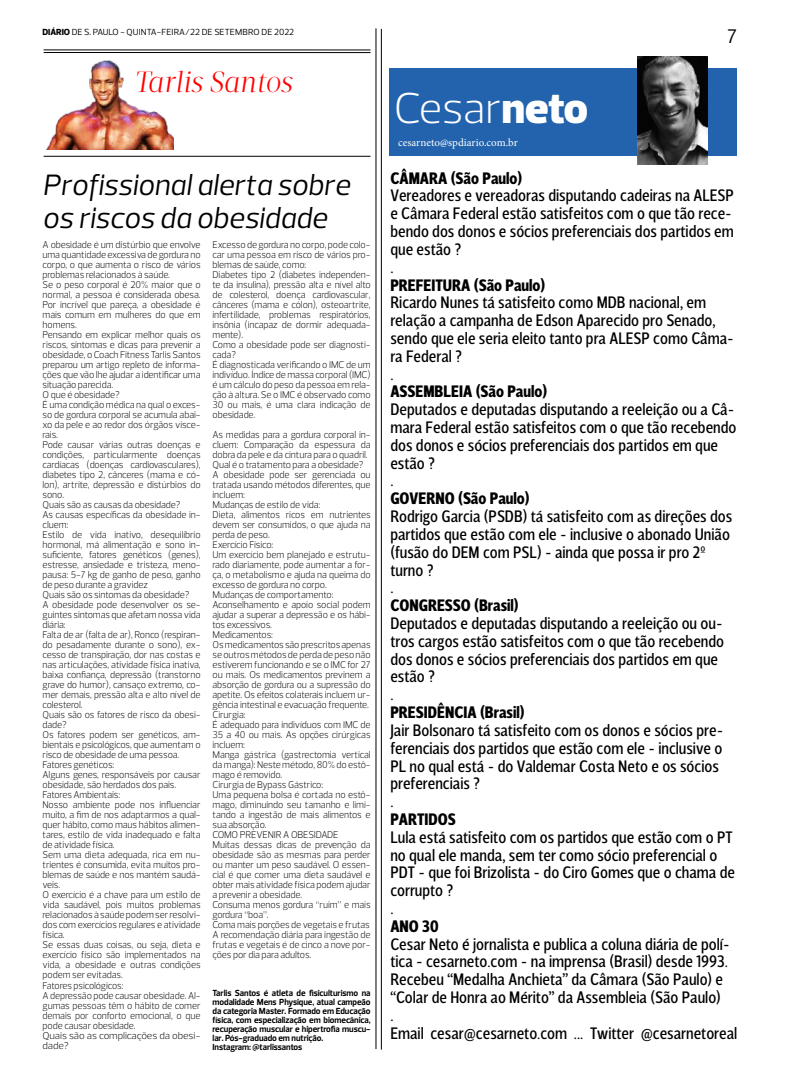
<style>
.page{position:relative;width:794px;height:1078px;background:#fff}
.page>*{position:absolute;margin:0;border:0;box-sizing:border-box;transform-origin:0 0}
.t1{font:300 44px "Prelo";color:#fff}
.t2{font:italic 30px/33px "Prelo";color:#000}
.t3{font:italic 300 30px "Velino Display";color:#f00;scale:1.04 1}
.t4{font:20px "Prelo";color:#000}
.t5{font:17px/17.8px "Velino Sans Condensed";color:#000;scale:1.08 1}
.t6{font:700 17px "Velino Sans Condensed";color:#000;scale:1.08 1}
.t7{font:11px "Minion Pro";color:#fff}
.t8{font:300 10px/10px "Prelo";color:#000;scale:.94 1}
.t9{font:700 9px/9px "Prelo";color:#000;scale:.94 1}
.t10{font:9px "Prelo";color:#000}
.s1{font-weight:800}
.s2{font-weight:900}
</style>
<div class="page">
<div style="left:389px;top:68px;width:348px;height:87px;background:#2363ad"></div>
<img style="left:637px;top:56px;width:70px;height:108px">
<hr style="left:381px;top:29px;width:1px;height:1020px;background:#000">
<hr style="left:376px;top:28px;width:1px;height:1020px;background:#000">
<hr style="left:44px;top:156px;width:326px;height:1px;background:#000">
<hr style="left:44px;top:50px;width:326px;height:1px;background:#000">
<hr style="left:44px;top:52px;width:326px;height:1px;background:#000">
<img style="left:46px;top:60px;width:128px;height:89px">
<p class="t10" style="left:43px;top:27px;width:253px"><span class="s1">DIÁRIO</span> DE S. PAULO - QUINTA-FEIRA/22 DE SETEMBRO DE 2022</p>
<h3 class="t4" style="left:727px;top:24px;width:11px">7</h3>
<h2 class="t3" style="left:134px;top:64px;width:153px">Tarlis Santos</h2>
<h2 class="t2" style="left:43px;top:168px;width:309px">Profissional alerta sobre os riscos da obesidade</h2>
<p class="t8" style="left:43px;top:239px;width:170px">A obesidade é um distúrbio que envolve uma quantidade excessiva de gordura no corpo, o que aumenta o risco de vários problemas relacionados à saúde.<br>Se o peso corporal é 20% maior que o normal, a pessoa é considerada obesa.<br>Por incrível que pareça, a obesidade é mais comum em mulheres do que em homens.<br>Pensando em explicar melhor quais os riscos, sintomas e dicas para prevenir a obesidade, o Coach Fitness Tarlis Santos preparou um artigo repleto de informa&shy;ções que vão lhe ajudar a identificar uma situação parecida.<br>O que é obesidade?<br>É uma condição médica na qual o exces&shy;so de gordura corporal se acumula abai&shy;xo da pele e ao redor dos órgãos visce&shy;rais.<br>Pode causar várias outras doenças e condições, particularmente doenças cardíacas (doenças cardiovasculares), diabetes tipo 2, cânceres (mama e có&shy;lon), artrite, depressão e distúrbios do sono.<br>Quais são as causas da obesidade?<br>As causas específicas da obesidade in&shy;cluem:<br>Estilo de vida inativo, desequilíbrio hormonal, má alimentação e sono in&shy;suficiente, fatores genéticos (genes), estresse, ansiedade e tristeza, meno&shy;pausa: 5-7 kg de ganho de peso, ganho de peso durante a gravidez<br>Quais são os sintomas da obesidade?<br>A obesidade pode desenvolver os se&shy;guintes sintomas que afetam nossa vida diária:<br>Falta de ar (falta de ar), Ronco (respiran&shy;do pesadamente durante o sono), ex&shy;cesso de transpiração, dor nas costas e nas articulações, atividade física inativa, baixa confiança, depressão (transtorno grave do humor), cansaço extremo, co&shy;mer demais, pressão alta e alto nível de colesterol.<br>Quais são os fatores de risco da obesi&shy;dade?<br>Os fatores podem ser genéticos, am&shy;bientais e psicológicos, que aumentam o risco de obesidade de uma pessoa.<br>Fatores genéticos:<br>Alguns genes, responsáveis por causar obesidade, são herdados dos pais.<br>Fatores Ambientais:<br>Nosso ambiente pode nos influenciar muito, a fim de nos adaptarmos a qual&shy;quer hábito, como maus hábitos alimen&shy;tares, estilo de vida inadequado e falta de atividade física.<br>Sem uma dieta adequada, rica em nu&shy;trientes é consumida, evita muitos pro&shy;blemas de saúde e nos mantém saudá&shy;veis.<br>O exercício é a chave para um estilo de vida saudável, pois muitos problemas relacionados à saúde podem ser resolvi&shy;dos com exercícios regulares e atividade física.<br>Se essas duas coisas, ou seja, dieta e exercício físico são implementados na vida, a obesidade e outras condições podem ser evitadas.<br>Fatores psicológicos:<br>A depressão pode causar obesidade. Al&shy;gumas pessoas têm o hábito de comer demais por conforto emocional, o que pode causar obesidade.<br>Quais são as complicações da obesi&shy;dade?</p>
<p class="t8" style="left:212px;top:239px;width:170px">Excesso de gordura no corpo, pode colo&shy;car uma pessoa em risco de vários pro&shy;blemas de saúde, como:<br>Diabetes tipo 2 (diabetes independen&shy;te da insulina), pressão alta e nível alto de colesterol, doença cardiovascular, cânceres (mama e cólon), osteoartrite, infertilidade, problemas respiratórios, insônia (incapaz de dormir adequada&shy;mente).<br>Como a obesidade pode ser diagnosti&shy;cada?<br>É diagnosticada verificando o IMC de um indivíduo. Índice de massa corporal (IMC) é um cálculo do peso da pessoa em rela&shy;ção à altura. Se o IMC é observado como<br>30 ou mais, é uma clara indicação de obesidade.</p>
<p class="t8" style="left:212px;top:429px;width:170px">As medidas para a gordura corporal in&shy;cluem: Comparação da espessura da dobra da pele e da cintura para o quadril.<br>Qual é o tratamento para a obesidade?<br>A obesidade pode ser gerenciada ou tratada usando métodos diferentes, que incluem:<br>Mudanças de estilo de vida:<br>Dieta, alimentos ricos em nutrientes devem ser consumidos, o que ajuda na perda de peso.<br>Exercício Físico:<br>Um exercício bem planejado e estrutu&shy;rado diariamente, pode aumentar a for&shy;ça, o metabolismo e ajuda na queima do excesso de gordura no corpo.<br>Mudanças de comportamento:<br>Aconselhamento e apoio social podem ajudar a superar a depressão e os hábi&shy;tos excessivos.<br>Medicamentos:<br>Os medicamentos são prescritos apenas se outros métodos de perda de peso não estiverem funcionando e se o IMC for 27 ou mais. Os medicamentos previnem a absorção de gordura ou a supressão do apetite. Os efeitos colaterais incluem ur&shy;gência intestinal e evacuação frequente.<br>Cirurgia:<br>É adequado para indivíduos com IMC de<br>35 a 40 ou mais. As opções cirúrgicas incluem:<br>Manga gástrica (gastrectomia vertical da manga): Neste método, 80% do estô&shy;mago é removido.<br>Cirurgia de Bypass Gástrico:<br>Uma pequena bolsa é cortada no estô&shy;mago, diminuindo seu tamanho e limi&shy;tando a ingestão de mais alimentos e sua absorção.<br>COMO PREVENIR A OBESIDADE<br>Muitas dessas dicas de prevenção da obesidade são as mesmas para perder ou manter um peso saudável. O essen&shy;cial é que comer uma dieta saudável e obter mais atividade física podem ajudar a prevenir a obesidade.<br>Consuma menos gordura “ruim” e mais gordura “boa”.<br>Coma mais porções de vegetais e frutas<br>A recomendação diária para ingestão de frutas e vegetais é de cinco a nove por&shy;ções por dia para adultos.</p>
<p class="t9" style="left:212px;top:987px;width:170px">Tarlis Santos é atleta de fisiculturismo na modalidade Mens Physique, atual campeão da categoria Master. Formado em Educação física, com especialização em biomecânica, recuperação muscular e hipertrofia muscu&shy;lar. Pós-graduado em nutrição.<br>Instagram: @tarlissantos</p>
<h1 class="t1" style="left:394px;top:81px;width:196px">Cesar<span class="s2">neto</span></h1>
<p class="t7" style="left:398px;top:135px;width:121px">cesarneto@spdiario.com.br</p>
<h3 class="t6" style="left:390px;top:167px;width:124px">CÂMARA (São Paulo)</h3>
<h3 class="t5" style="left:390px;top:187px;width:320px">Vereadores e vereadoras disputando cadeiras na ALESP e Câmara Federal estão satisfeitos com o que tão rece&shy;bendo dos donos e sócios preferenciais dos partidos em que estão ?<br>.</h3>
<h3 class="t6" style="left:390px;top:274px;width:145px">PREFEITURA (São Paulo)</h3>
<h3 class="t5" style="left:390px;top:294px;width:319px">Ricardo Nunes tá satisfeito como MDB nacional, em relação a campanha de Edson Aparecido pro Senado, sendo que ele seria eleito tanto pra ALESP como Câma&shy;ra Federal ?<br>.</h3>
<h3 class="t6" style="left:390px;top:381px;width:147px">ASSEMBLEIA (São Paulo)</h3>
<h3 class="t5" style="left:390px;top:400px;width:322px">Deputados e deputadas disputando a reeleição ou a Câ&shy;mara Federal estão satisfeitos com o que tão recebendo dos donos e sócios preferenciais dos partidos em que estão ?<br>.</h3>
<h3 class="t6" style="left:390px;top:488px;width:130px">GOVERNO (São Paulo)</h3>
<h3 class="t5" style="left:390px;top:507px;width:318px">Rodrigo Garcia (PSDB) tá satisfeito com as direções dos partidos que estão com ele - inclusive o abonado União (fusão do DEM com PSL) - ainda que possa ir pro 2º turno ?<br>.</h3>
<h3 class="t6" style="left:390px;top:594px;width:120px">CONGRESSO (Brasil)</h3>
<h3 class="t5" style="left:390px;top:614px;width:310px">Deputados e deputadas disputando a reeleição ou ou&shy;tros cargos estão satisfeitos com o que tão recebendo dos donos e sócios preferenciais dos partidos em que estão ?<br>.</h3>
<h3 class="t6" style="left:390px;top:701px;width:126px">PRESIDÊNCIA (Brasil)</h3>
<h3 class="t5" style="left:390px;top:721px;width:310px">Jair Bolsonaro tá satisfeito com os donos e sócios pre&shy;ferenciais dos partidos que estão com ele - inclusive o PL no qual está - do Valdemar Costa Neto e os sócios preferenciais ?<br>.</h3>
<h3 class="t6" style="left:390px;top:808px;width:62px">PARTIDOS</h3>
<h3 class="t5" style="left:390px;top:828px;width:321px">Lula está satisfeito com os partidos que estão com o PT no qual ele manda, sem ter como sócio preferencial o PDT - que foi Brizolista - do Ciro Gomes que o chama de corrupto ?<br>.</h3>
<h3 class="t6" style="left:390px;top:915px;width:46px">ANO 30</h3>
<p class="t5" style="left:390px;top:934px;width:323px">Cesar Neto é jornalista e publica a coluna diária de polí&shy;tica - cesarneto.com - na imprensa (Brasil) desde 1993.<br>Recebeu “Medalha Anchieta” da Câmara (São Paulo) e “Colar de Honra ao Mérito” da Assembleia (São Paulo)<br>.<br>Email cesar@cesarneto.com ... Twitter @cesarnetoreal</p>
</div>
